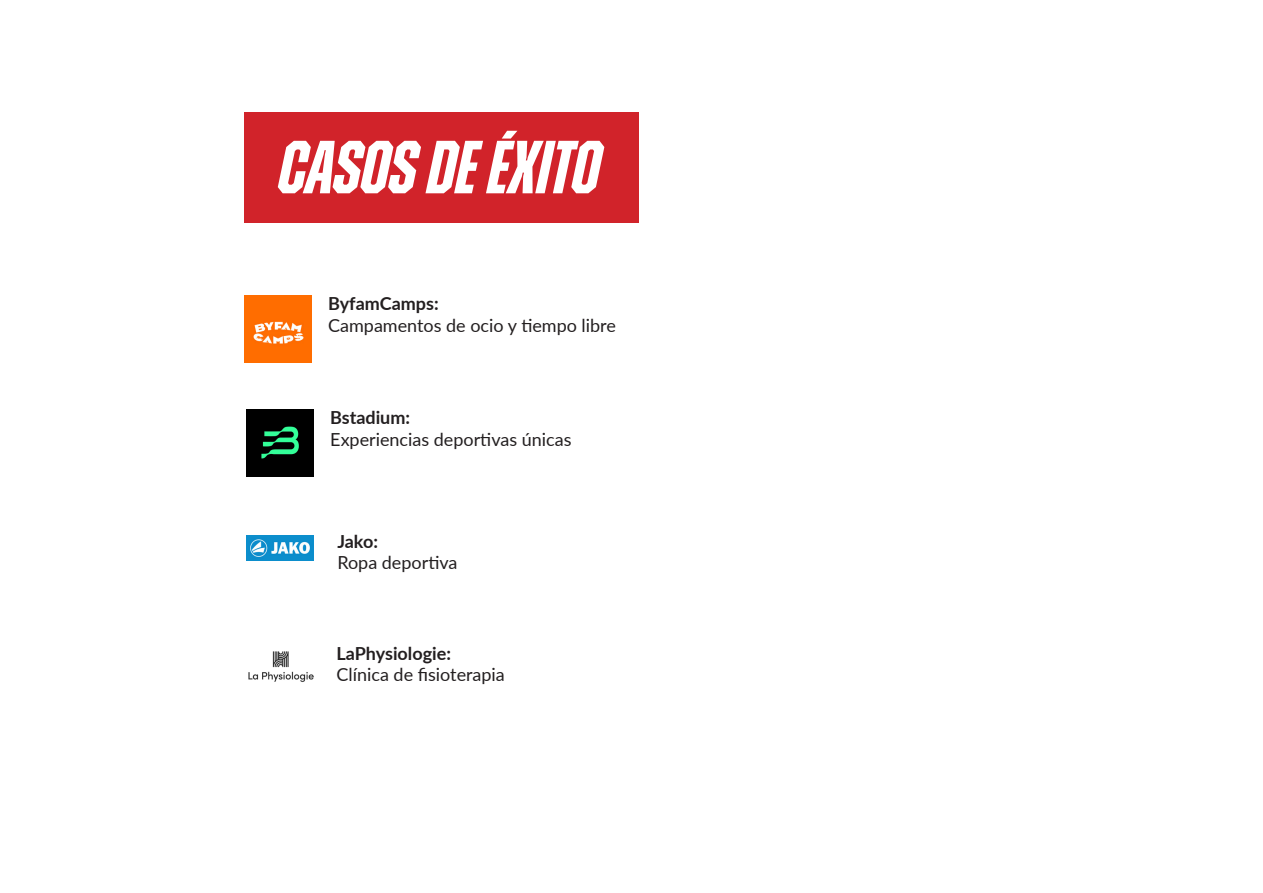
<style>
.page{position:relative;width:1263px;height:893px;background:#fff}
.page>*{position:absolute;margin:0;border:0;box-sizing:border-box;transform-origin:0 0}
.t1{font:italic 700 75px "Zuume Edge";color:#fff}
.t2{font:18px "Lato";color:#231f20}
.t3{font:700 18px "Lato";color:#231f20}
</style>
<div class="page">
<div style="left:244px;top:112px;width:395px;height:111px;background:#d1232a"></div>
<img style="left:244px;top:296px;width:68px;height:67px">
<img style="left:247px;top:410px;width:66px;height:66px">
<img style="left:247px;top:536px;width:67px;height:25px">
<img style="left:248px;top:651px;width:66px;height:31px">
<p class="t1" style="left:279px;top:128px;width:323px">CASOS DE ÉXITO</p>
<p class="t3" style="left:328px;top:290px;width:112px">ByfamCamps:</p>
<p class="t2" style="left:328px;top:312px;width:289px">Campamentos de ocio y tiempo libre</p>
<p class="t3" style="left:330px;top:404px;width:81px">Bstadium:</p>
<p class="t2" style="left:330px;top:426px;width:243px">Experiencias deportivas únicas</p>
<p class="t3" style="left:337px;top:528px;width:42px">Jako:</p>
<p class="t2" style="left:337px;top:550px;width:122px">Ropa deportiva</p>
<p class="t3" style="left:336px;top:640px;width:116px">LaPhysiologie:</p>
<p class="t2" style="left:336px;top:662px;width:170px">Clínica de fisioterapia</p>
</div>
